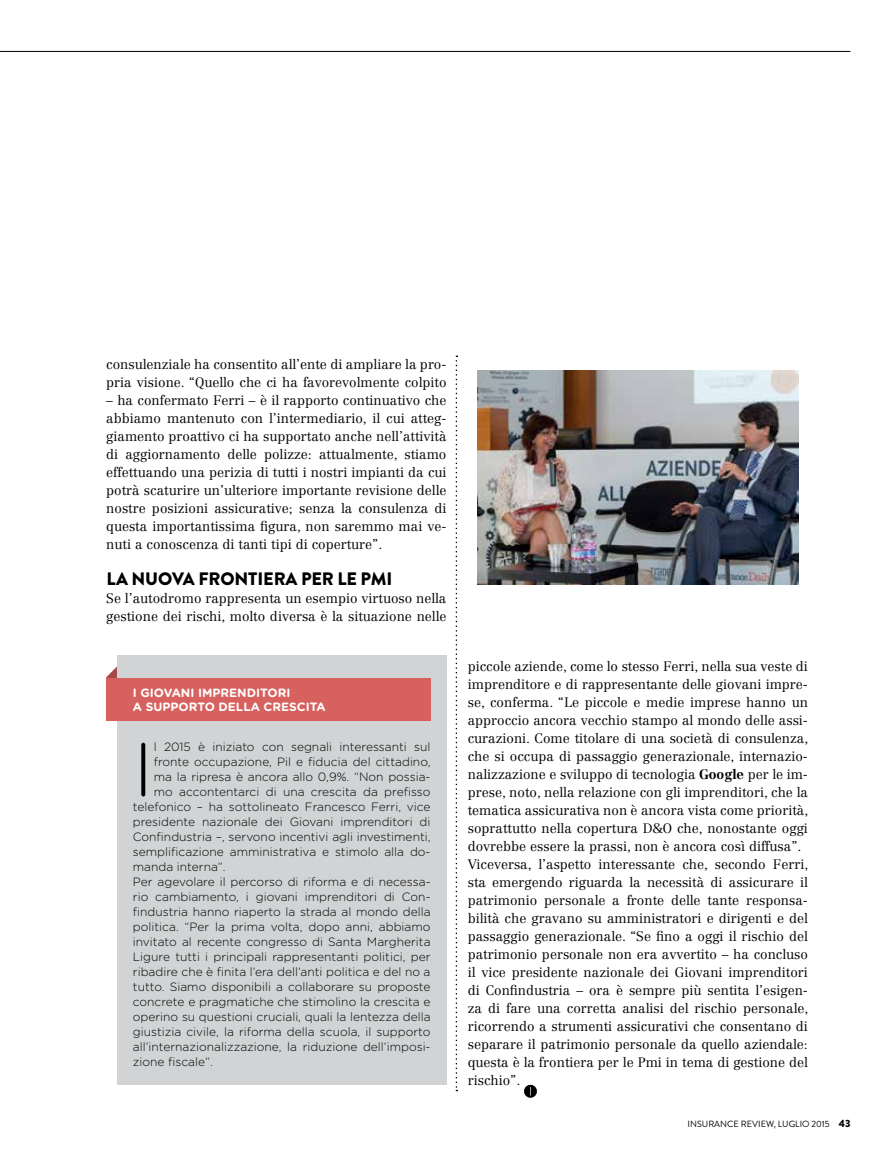
<style>
.page{position:relative;width:893px;height:1170px;background:#fff}
.page>*{position:absolute;margin:0;border:0;box-sizing:border-box;transform-origin:0 0}
.t1{font:300 75.9px "Gotham Rounded";color:#000}
.t2{font:900 18px "Brandon Grotesque";letter-spacing:-.005em;color:#000}
.t3{font:300 13.5px/18px "Centennial LT Std";color:#000}
.t4{font:300 12px "Gotham Rounded";color:#000}
.t5{font:700 12px/13.5px "Gotham Rounded";color:#fff}
.t6{font:9px "Brandon Grotesque";color:#000}
.s1{font-weight:700}
.s2{font-weight:900;font-size:10.5px}
</style>
<div class="page">
<svg style="left:456px;top:355px;width:1px;height:736px"></svg>
<img style="left:477px;top:370px;width:322px;height:214px">
<svg style="left:524px;top:1084px;width:13px;height:13px"></svg>
<hr style="left:0;top:51px;width:850px;height:1px;background:#000">
<svg style="left:106px;top:666px;width:11px;height:12px"></svg>
<div style="left:117px;top:655px;width:329px;height:429px;background:#d1d3d4"></div>
<div style="left:106px;top:678px;width:325px;height:42px;background:#d7615e"></div>
<p class="t3" style="left:106px;top:355px;width:342px">consulenziale ha consentito all’ente di ampliare la pro&shy;pria visione. “Quello che ci ha favorevolmente colpito</p>
<p class="t3" style="left:106px;top:391px;width:342px;text-align:justify">– ha confermato Ferri – è il rapporto continuativo che abbiamo mantenuto con l’intermediario, il cui atteg&shy;giamento proattivo ci ha supportato anche nell’attività di aggiornamento delle polizze: attualmente, stiamo effettuando una perizia di tutti i nostri impianti da cui potrà scaturire un’ulteriore importante revisione delle nostre posizioni assicurative; senza la consulenza di questa importantissima figura, non saremmo mai ve&shy;nuti a conoscenza di tanti tipi di coperture”.</p>
<h2 class="t2" style="left:106px;top:566px;width:288px">LA NUOVA FRONTIERA PER LE PMI</h2>
<p class="t3" style="left:106px;top:589px;width:342px">Se l’autodromo rappresenta un esempio virtuoso nella gestione dei rischi, molto diversa è la situazione nelle</p>
<p class="t5" style="left:133px;top:686px;width:194px">I GIOVANI IMPRENDITORI<br>A SUPPORTO DELLA CRESCITA</p>
<h1 class="t1" style="left:133px;top:718px;width:22px">I</h1>
<p class="t4" style="left:154px;top:738px;width:278px">l 2015 è iniziato con segnali interessanti sul</p>
<p class="t4" style="left:154px;top:753px;width:278px">fronte occupazione, Pil e fiducia del cittadino,</p>
<p class="t4" style="left:154px;top:768px;width:278px">ma la ripresa è ancora allo 0,9%. “Non possia-</p>
<p class="t4" style="left:154px;top:783px;width:278px">mo accontentarci di una crescita da prefisso</p>
<p class="t4" style="left:133px;top:798px;width:299px">telefonico – ha sottolineato Francesco Ferri, vice</p>
<p class="t4" style="left:133px;top:813px;width:299px">presidente nazionale dei Giovani imprenditori di</p>
<p class="t4" style="left:133px;top:828px;width:299px">Confindustria –, servono incentivi agli investimenti,</p>
<p class="t4" style="left:133px;top:843px;width:299px">semplificazione amministrativa e stimolo alla do-</p>
<p class="t4" style="left:133px;top:858px;width:94px">manda interna”.</p>
<p class="t4" style="left:133px;top:873px;width:299px">Per agevolare il percorso di riforma e di necessa-</p>
<p class="t4" style="left:133px;top:888px;width:299px">rio cambiamento, i giovani imprenditori di Con-</p>
<p class="t4" style="left:133px;top:903px;width:299px">findustria hanno riaperto la strada al mondo della</p>
<p class="t4" style="left:133px;top:918px;width:299px">politica. “Per la prima volta, dopo anni, abbiamo</p>
<p class="t4" style="left:133px;top:933px;width:299px">invitato al recente congresso di Santa Margherita</p>
<p class="t4" style="left:133px;top:948px;width:299px">Ligure tutti i principali rappresentanti politici, per</p>
<p class="t4" style="left:133px;top:963px;width:299px">ribadire che è finita l’era dell’anti politica e del no a</p>
<p class="t4" style="left:133px;top:978px;width:299px">tutto. Siamo disponibili a collaborare su proposte</p>
<p class="t4" style="left:133px;top:993px;width:299px">concrete e pragmatiche che stimolino la crescita e</p>
<p class="t4" style="left:133px;top:1008px;width:299px">operino su questioni cruciali, quali la lentezza della</p>
<p class="t4" style="left:133px;top:1023px;width:299px">giustizia civile, la riforma della scuola, il supporto</p>
<p class="t4" style="left:133px;top:1038px;width:299px">all’internazionalizzazione, la riduzione dell’imposi-</p>
<p class="t4" style="left:133px;top:1053px;width:81px">zione fiscale”.</p>
<p class="t3" style="left:468px;top:657px;width:342px">piccole aziende, come lo stesso Ferri, nella sua veste di imprenditore e di rappresentante delle giovani impre&shy;se, conferma. “Le piccole e medie imprese hanno un approccio ancora vecchio stampo al mondo delle assi&shy;curazioni. Come titolare di una società di consulenza, che si occupa di passaggio generazionale, internazio&shy;nalizzazione e sviluppo di tecnologia <span class="s1">Google</span> per le im&shy;prese, noto, nella relazione con gli imprenditori, che la tematica assicurativa non è ancora vista come priorità, soprattutto nella copertura D&amp;O che, nonostante oggi dovrebbe essere la prassi, non è ancora così diffusa”.<br>Viceversa, l’aspetto interessante che, secondo Ferri, sta emergendo riguarda la necessità di assicurare il patrimonio personale a fronte delle tante responsa&shy;bilità che gravano su amministratori e dirigenti e del passaggio generazionale. “Se fino a oggi il rischio del patrimonio personale non era avvertito – ha concluso il vice presidente nazionale dei Giovani imprenditori di Confindustria – ora è sempre più sentita l’esigen&shy;za di fare una corretta analisi del rischio personale, ricorrendo a strumenti assicurativi che consentano di separare il patrimonio personale da quello aziendale: questa è la frontiera per le Pmi in tema di gestione del rischio”.</p>
<p class="t6" style="left:688px;top:1117px;width:164px">INSURANCE REVIEW, LUGLIO 2015 <span class="s2">43</span></p>
</div>
